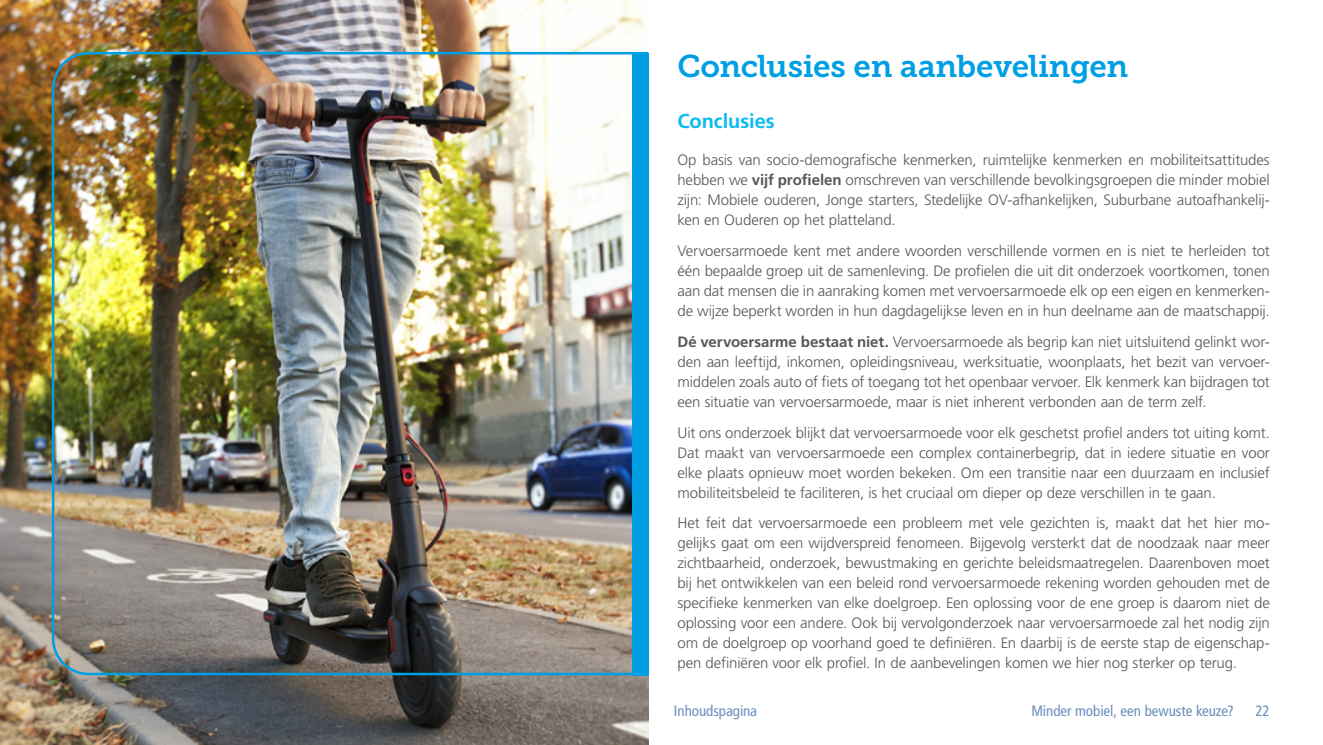
<style>
.page{position:relative;width:1323px;height:745px;background:#fff}
.page>*{position:absolute;margin:0;border:0;box-sizing:border-box;transform-origin:0 0}
.t1{font:31.25px "Museo Slab 700";letter-spacing:-.01em;color:#009fe3}
.t2{font:700 20px "Frutiger LT Std";letter-spacing:-.005em;color:#0bbbef}
.t3{font:300 15px/20px "Frutiger LT Std";letter-spacing:-.01em;color:#575756;text-align:justify}
.t4{font:condensed 15px "Frutiger LT Std";letter-spacing:-.005em;color:#6a90bd}
.s1{font-weight:700}
</style>
<div class="page">
<img style="left:0;top:0;width:648px;height:744px">
<img style="left:51px;top:51px;width:598px;height:625px">
<h1 class="t1" style="left:677px;top:48px;width:452px">Conclusies en aanbevelingen</h1>
<h2 class="t2" style="left:677px;top:109px;width:99px">Conclusies</h2>
<p class="t3" style="left:677px;top:150px;width:594px">Op basis van socio-demografische kenmerken, ruimtelijke kenmerken en mobiliteitsattitudes hebben we <span class="s1">vijf profielen</span> omschreven van verschillende bevolkingsgroepen die minder mobiel zijn: Mobiele ouderen, Jonge starters, Stedelijke OV-afhankelijken, Suburbane autoafhankelij&shy;ken en Ouderen op het platteland.</p>
<p class="t3" style="left:677px;top:241px;width:594px">Vervoersarmoede kent met andere woorden verschillende vormen en is niet te herleiden tot één bepaalde groep uit de samenleving. De profielen die uit dit onderzoek voortkomen, tonen aan dat mensen die in aanraking komen met vervoersarmoede elk op een eigen en kenmerken&shy;de wijze beperkt worden in hun dagdagelijkse leven en in hun deelname aan de maatschappij.</p>
<p class="t3" style="left:677px;top:331px;width:594px"><span class="s1">Dé vervoersarme bestaat niet.</span> Vervoersarmoede als begrip kan niet uitsluitend gelinkt wor&shy;den aan leeftijd, inkomen, opleidingsniveau, werksituatie, woonplaats, het bezit van vervoer&shy;middelen zoals auto of fiets of toegang tot het openbaar vervoer. Elk kenmerk kan bijdragen tot een situatie van vervoersarmoede, maar is niet inherent verbonden aan de term zelf.</p>
<p class="t3" style="left:677px;top:422px;width:594px">Uit ons onderzoek blijkt dat vervoersarmoede voor elk geschetst profiel anders tot uiting komt.<br>Dat maakt van vervoersarmoede een complex containerbegrip, dat in iedere situatie en voor elke plaats opnieuw moet worden bekeken. Om een transitie naar een duurzaam en inclusief mobiliteitsbeleid te faciliteren, is het cruciaal om dieper op deze verschillen in te gaan.</p>
<p class="t3" style="left:677px;top:513px;width:594px">Het feit dat vervoersarmoede een probleem met vele gezichten is, maakt dat het hier mo&shy;gelijks gaat om een wijdverspreid fenomeen. Bijgevolg versterkt dat de noodzaak naar meer zichtbaarheid, onderzoek, bewustmaking en gerichte beleidsmaatregelen. Daarenboven moet bij het ontwikkelen van een beleid rond vervoersarmoede rekening worden gehouden met de specifieke kenmerken van elke doelgroep. Een oplossing voor de ene groep is daarom niet de oplossing voor een andere. Ook bij vervolgonderzoek naar vervoersarmoede zal het nodig zijn om de doelgroep op voorhand goed te definiëren. En daarbij is de eerste stap de eigenschap&shy;pen definiëren voor elk profiel. In de aanbevelingen komen we hier nog sterker op terug.</p>
<p class="t4" style="left:674px;top:702px;width:85px">Inhoudspagina</p>
<p class="t4" style="left:1031px;top:702px;width:204px">Minder mobiel, een bewuste keuze?</p>
<p class="t4" style="left:1255px;top:702px;width:16px">22</p>
</div>
